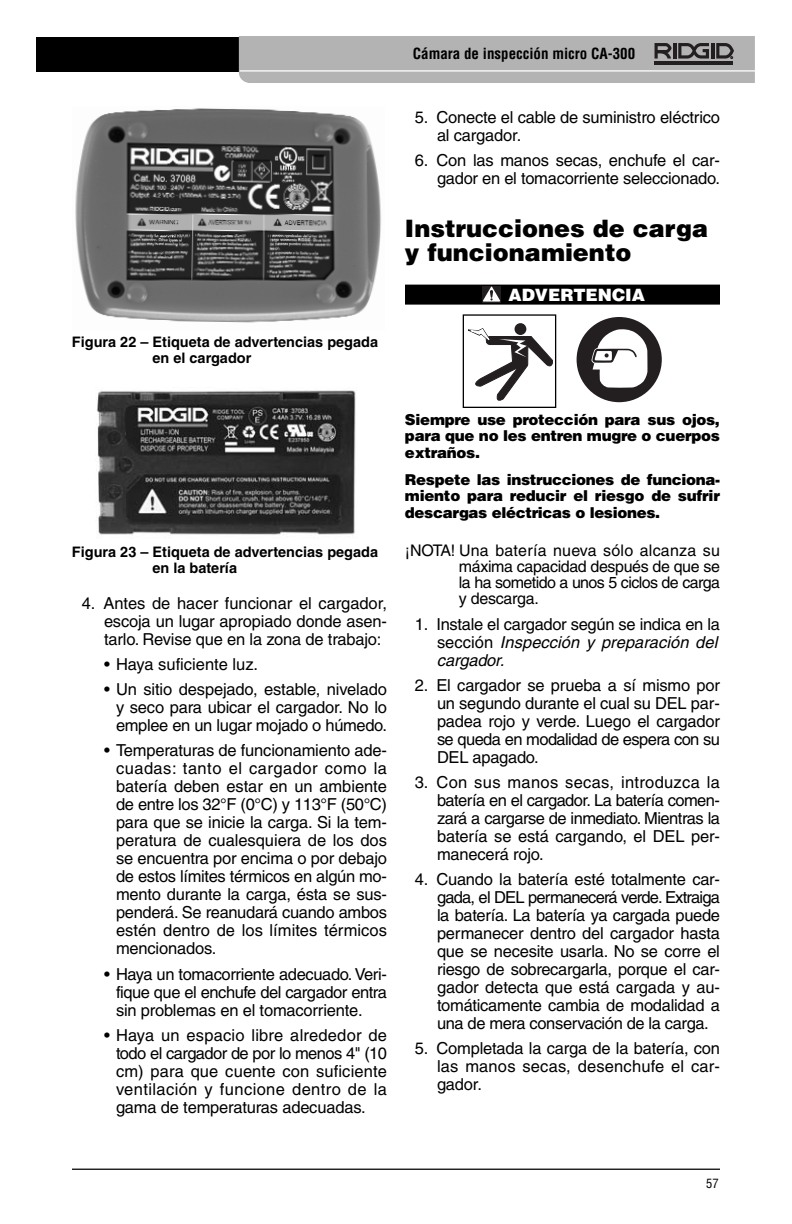
<style>
.page{position:relative;width:792px;height:1224px;background:#fff}
.page>*{position:absolute;margin:0;border:0;box-sizing:border-box;transform-origin:0 0}
.t1{font:900 24px/24px "Helvetica";color:#000}
.t2{font:900 17px "Helvetica";color:#fff}
.t3{font:16.4px/18px "Helvetica";letter-spacing:-.01em;color:#000;text-align:justify}
.t4{font:16px/16px "Helvetica";letter-spacing:-.035em;color:#000;text-align:justify}
.t5{font:900 15px/16.4px "Helvetica";letter-spacing:-.02em;color:#000;text-align:justify}
.t6{font:700 condensed 15px "Helvetica";color:#000}
.t7{font:700 14.4px/16px "Helvetica";color:#000}
.t8{font:condensed 12.6px "Helvetica";color:#000}
.s1{font-style:italic}
</style>
<div class="page">
<div style="left:36px;top:37px;width:353px;height:34px;background:#000"></div>
<svg style="left:239px;top:36px;width:516px;height:47px;background:#afafaf"></svg>
<hr style="left:72px;top:1169px;width:648px;height:1px;background:#000">
<div style="left:405px;top:285px;width:315px;height:20px;background:#000"></div>
<div style="left:482px;top:287px;width:19px;height:16px;background:#231f20"></div>
<svg style="left:483px;top:287px;width:17px;height:15px"></svg>
<div style="left:515px;top:323px;width:11px;height:12px;background:#231f20;border-radius:50%"></div>
<svg style="left:468px;top:329px;width:85px;height:71px"></svg>
<div style="left:463px;top:314px;width:93px;height:94px;border:1px solid #000"></div>
<svg style="left:577px;top:317px;width:85px;height:85px"></svg>
<img style="left:75px;top:108px;width:306px;height:215px">
<img style="left:96px;top:390px;width:260px;height:145px">
<p class="t6" style="left:413px;top:48px;width:224px">Cámara de inspección micro CA-300</p>
<p class="t7" style="left:152px;top:335px;width:227px;text-indent:-80px">Figura 22 – Etiqueta de advertencias pegada en el cargador</p>
<p class="t3" style="left:437px;top:110px;width:285px;text-indent:-22px">5. Conecte el cable de suministro eléctrico al cargador.</p>
<p class="t3" style="left:415px;top:153px;width:307px;text-align:right">6. Con las manos secas, enchufe el car&shy;gador en el tomacorriente seleccionado.</p>
<h1 class="t1" style="left:405px;top:219px;width:305px">Instrucciones de carga y funcionamiento</h1>
<p class="t2" style="left:508px;top:288px;width:138px">ADVERTENCIA</p>
<p class="t7" style="left:152px;top:545px;width:227px;text-indent:-80px">Figura 23 – Etiqueta de advertencias pegada en la batería</p>
<p class="t3" style="left:104px;top:596px;width:285px;text-indent:-22px">4. Antes de hacer funcionar el cargador, escoja un lugar apropiado donde asen&shy;tarlo. Revise que en la zona de trabajo:</p>
<p class="t3" style="left:104px;top:657px;width:156px">• Haya suficiente luz.</p>
<p class="t3" style="left:116px;top:682px;width:273px;text-indent:-12px">• Un sitio despejado, estable, nivelado y seco para ubicar el cargador. No lo emplee en un lugar mojado o húmedo.</p>
<p class="t3" style="left:116px;top:743px;width:273px;text-indent:-12px">• Temperaturas de funcionamiento ade&shy;cuadas: tanto el cargador como la batería deben estar en un ambiente de entre los 32°F (0°C) y 113°F (50°C) para que se inicie la carga. Si la tem&shy;peratura de cualesquiera de los dos se encuentra por encima o por debajo de estos límites térmicos en algún mo&shy;mento durante la carga, ésta se sus&shy;penderá. Se reanudará cuando ambos estén dentro de los límites térmicos mencionados.</p>
<p class="t3" style="left:116px;top:966px;width:273px;text-indent:-12px">• Haya un tomacorriente adecuado. Veri - fique que el enchufe del cargador entra sin problemas en el tomacorriente.</p>
<p class="t3" style="left:116px;top:1028px;width:273px;text-indent:-12px">• Haya un espacio libre alrededor de todo el cargador de por lo menos 4" (10 cm) para que cuente con suficiente ventilación y funcione dentro de la gama de temperaturas adecuadas.</p>
<p class="t5" style="left:405px;top:412px;width:316px">Siempre use protección para sus ojos, para que no les entren mugre o cuerpos extraños.</p>
<p class="t5" style="left:405px;top:473px;width:317px">Respete las instrucciones de funciona - miento para reducir el riesgo de sufrir descargas eléctricas o lesiones.</p>
<p class="t4" style="left:459px;top:543px;width:263px;text-indent:-54px">¡NOTA! Una batería nueva sólo alcanza su máxima capacidad después de que se la ha sometido a unos 5 ciclos de carga y descarga.</p>
<p class="t3" style="left:437px;top:616px;width:285px;text-indent:-22px">1. Instale el cargador según se indica en la s e c c i ó n <span class="s1">Inspección y preparación del cargador.</span></p>
<p class="t3" style="left:437px;top:678px;width:285px;text-indent:-22px">2. El cargador se prueba a sí mismo por un segundo durante el cual su DEL par - padea rojo y verde. Luego el cargador se queda en modalidad de espera con su DEL apagado.</p>
<p class="t3" style="left:437px;top:775px;width:285px;text-indent:-22px">3. Con sus manos secas, introduzca la batería en el cargador. La batería comen&shy;zará a cargarse de inmediato. Mientras la batería se está cargando, el DEL per&shy;manecerá rojo.</p>
<p class="t3" style="left:437px;top:872px;width:285px;text-indent:-22px">4. Cuando la batería esté totalmente car&shy;gada, el DEL permanecerá verde. Extraiga la batería. La batería ya cargada puede permanecer dentro del cargador hasta que se necesite usarla. No se corre el riesgo de sobrecargarla, porque el car&shy;gador detecta que está cargada y au&shy;tomáticamente cambia de modalidad a una de mera conservación de la carga.</p>
<p class="t3" style="left:437px;top:1041px;width:285px;text-indent:-22px">5. Completada la carga de la batería, con las manos secas, desenchufe el car&shy;gador.</p>
<p class="t8" style="left:706px;top:1178px;width:14px">57</p>
</div>
